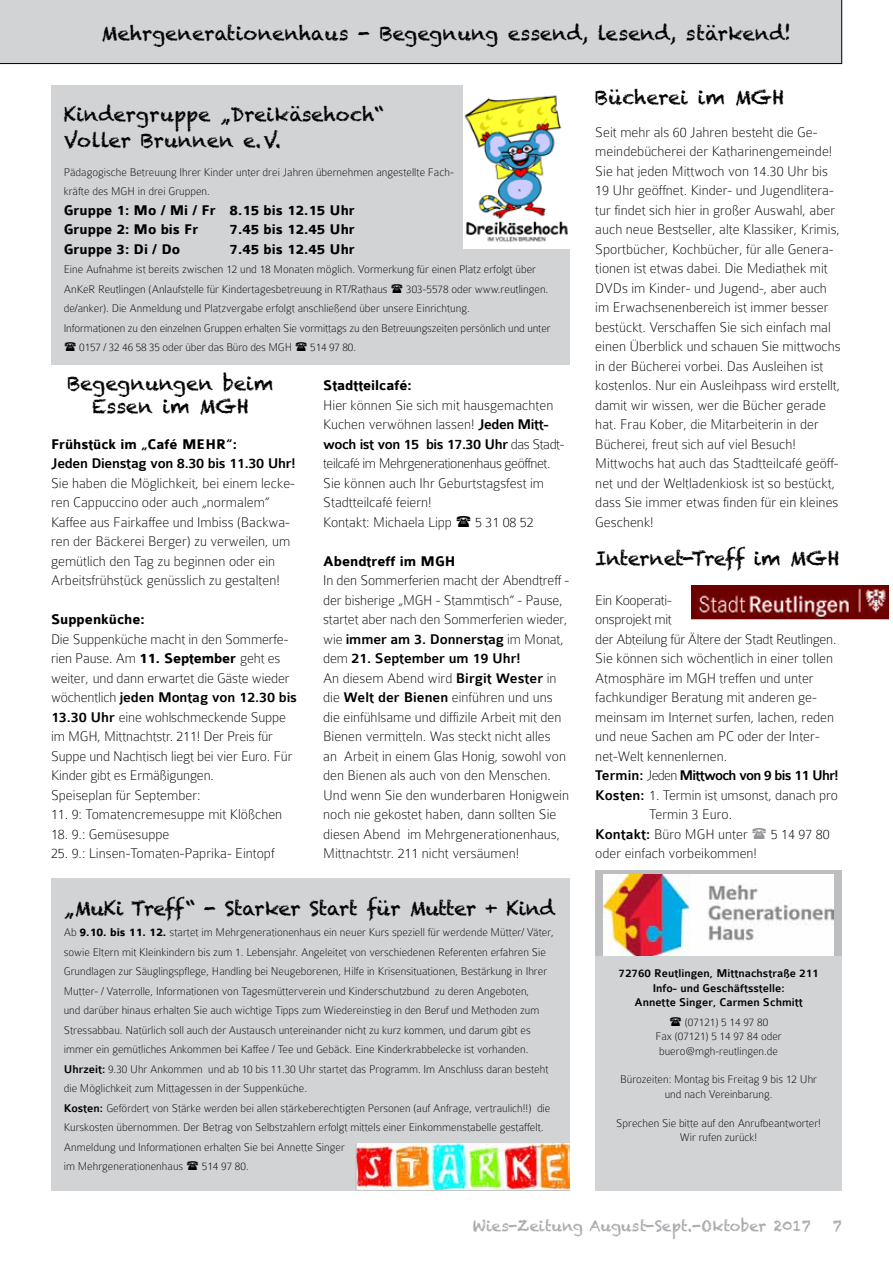
<style>
.page{position:relative;width:893px;height:1263px;background:#fff}
.page>*{position:absolute;margin:0;border:0;box-sizing:border-box;transform-origin:0 0}
.t1{font:19.5px/25.5px "Chalkduster";color:#000}
.t2{font:19.5px "Chalkduster";letter-spacing:-.03em;color:#000}
.t3{font:100 15px/19.5px "Colaborate";color:#000}
.t4{font:700 15px/19.5px "Colaborate";color:#000}
.t5{font:100 15px "Colaborate";letter-spacing:-.02em;color:#000}
.t6{font:15px "Chalkduster";color:#a7a9ac}
.t7{font:500 15px "Colaborate";letter-spacing:-.05em;color:#000}
.t8{font:500 15px "Colaborate";letter-spacing:-.02em;color:#000}
.t9{font:100 12px/19.5px "Colaborate";color:#000}
.t10{font:500 12px/14.4px "Colaborate";color:#000;text-align:center}
.s1{font-weight:500}
.s2{font-weight:700}
.s3{font-weight:100}
</style>
<div class="page">
<div style="left:0;top:0;width:842px;height:64px;background:#d1d3d4"></div>
<div style="left:51px;top:85px;width:519px;height:280px;background:#d1d3d4"></div>
<img style="left:463px;top:85px;width:107px;height:163px">
<div style="left:51px;top:878px;width:519px;height:312px;background:#d1d3d4"></div>
<div style="left:595px;top:870px;width:247px;height:320px;background:#d1d3d4"></div>
<div style="left:595px;top:870px;width:247px;height:85px;background:#bcbec0"></div>
<img style="left:604px;top:874px;width:229px;height:81px">
<img style="left:357px;top:1143px;width:213px;height:47px">
<img style="left:691px;top:585px;width:198px;height:34px">
<h1 class="t1" style="left:102px;top:21px;width:691px">Mehrgenerationenhaus - Begegnung essend, lesend, stärkend!</h1>
<h1 class="t1" style="left:64px;top:102px;width:322px">Kindergruppe „Dreikäsehoch“<br>Voller Brunnen e.V.</h1>
<p class="t9" style="left:64px;top:162px;width:392px">Pädagogische Betreuung Ihrer Kinder unter drei Jahren übernehmen angestellte Fach&shy;kräfte des MGH in drei Gruppen.</p>
<p class="t4" style="left:64px;top:201px;width:293px">Gruppe 1: Mo / Mi / Fr 8.15 bis 12.15 Uhr<br>Gruppe 2: Mo bis Fr</p>
<p class="t4" style="left:230px;top:220px;width:127px">7.45 bis 12.45 Uhr</p>
<p class="t4" style="left:64px;top:240px;width:118px">Gruppe 3: Di / Do</p>
<p class="t4" style="left:230px;top:240px;width:127px">7.45 bis 12.45 Uhr</p>
<p class="t9" style="left:64px;top:260px;width:474px">Eine Aufnahme ist bereits zwischen 12 und 18 Monaten möglich. Vormerkung für einen Platz erfolgt über<br>AnKeR Reutlingen (Anlaufstelle für Kindertagesbetreuung in RT/Rathaus</p>
<p class="t9" style="left:406px;top:279px;width:144px">303-5578 oder www.reutlingen.</p>
<p class="t9" style="left:64px;top:299px;width:407px">de/anker). Die Anmeldung und Platzvergabe erfolgt anschließend über unsere Einrichtung.</p>
<p class="t9" style="left:64px;top:318px;width:488px">Informationen zu den einzelnen Gruppen erhalten Sie vormittags zu den Betreuungszeiten persönlich und unter</p>
<p class="t9" style="left:79px;top:338px;width:214px">0157 / 32 46 58 35 oder über das Büro des MGH</p>
<p class="t9" style="left:310px;top:338px;width:47px">514 97 80.</p>
<h1 class="t1" style="left:68px;top:371px;width:208px;line-height:23.4px;text-align:center">Begegnungen beim<br>Essen im MGH</h1>
<p class="t4" style="left:323px;top:376px;width:90px">Stadtteilcafé:</p>
<p class="t3" style="left:323px;top:395px;width:243px">Hier können Sie sich mit hausgemachten Kuchen verwöhnen lassen! <span class="s1">Jeden Mitt&shy;woch ist von 15 bis 17.30 Uhr</span> das Stadt&shy;teilcafé im Mehrgenerationenhaus geöffnet.<br>Sie können auch Ihr Geburtstagsfest im Stadtteilcafé feiern!<br>Kontakt: Michaela Lipp</p>
<p class="t4" style="left:51px;top:435px;width:188px">Frühstück im „Café MEHR“:</p>
<p class="t8" style="left:51px;top:456px;width:246px">Jeden Dienstag von 8.30 bis 11.30 Uhr!</p>
<p class="t3" style="left:51px;top:473px;width:245px">Sie haben die Möglichkeit, bei einem lecke&shy;ren Cappuccino oder auch „normalem“ Kaffee aus Fairkaffee und Imbiss (Backwa&shy;ren der Bäckerei Berger) zu verweilen, um gemütlich den Tag zu beginnen oder ein Arbeitsfrühstück genüsslich zu gestalten!</p>
<p class="t4" style="left:51px;top:610px;width:95px">Suppenküche:</p>
<p class="t3" style="left:51px;top:629px;width:247px">Die Suppenküche macht in den Sommerfe&shy;rien Pause. Am <span class="s2">11. September</span> geht es weiter, und dann erwartet die Gäste wieder wöchentlich <span class="s1">jeden Montag von 12.30 bis 13.30 Uhr</span> eine wohlschmeckende Suppe im MGH, Mittnachtstr. 211! Der Preis für Suppe und Nachtisch liegt bei vier Euro. Für Kinder gibt es Ermäßigungen.<br>Speiseplan für September:</p>
<p class="t3" style="left:51px;top:805px;width:233px">11. 9: Tomatencremesuppe mit Klößchen</p>
<p class="t3" style="left:51px;top:824px;width:120px">18. 9.: Gemüsesuppe</p>
<p class="t3" style="left:51px;top:844px;width:225px">25. 9.: Linsen-Tomaten-Paprika- Eintopf</p>
<p class="t3" style="left:475px;top:512px;width:60px">5 31 08 52</p>
<p class="t4" style="left:323px;top:552px;width:134px">Abendtreff im MGH</p>
<p class="t3" style="left:323px;top:571px;width:247px">In den Sommerferien macht der Abendtreff - der bisherige „MGH - Stammtisch“ - Pause, startet aber nach den Sommerferien wieder, wie <span class="s1">immer am 3. Donnerstag</span> im Monat, dem <span class="s1">21. September um 19 Uhr!<br></span>An diesem Abend wird <span class="s1">Birgit Wester</span> in die <span class="s1">Welt der Bienen</span> einführen und uns die einfühlsame und diffizile Arbeit mit den Bienen vermitteln. Was steckt nicht alles<br>an Arbeit in einem Glas Honig, sowohl von den Bienen als auch von den Menschen.<br>Und wenn Sie den wunderbaren Honigwein noch nie gekostet haben, dann sollten Sie diesen Abend im Mehrgenerationenhaus, Mittnachtstr. 211 nicht versäumen!</p>
<h1 class="t2" style="left:64px;top:896px;width:493px">„MuKi Treff“ - Starker Start für Mutter + Kind</h1>
<p class="t9" style="left:64px;top:923px;width:492px">Ab <span class="s2">9.10. bis 11. 12.</span> startet im Mehrgenerationenhaus ein neuer Kurs speziell für werdende Mütter/ Väter, sowie Eltern mit Kleinkindern bis zum 1. Lebensjahr. Angeleitet von verschiedenen Referenten erfahren Sie Grundlagen zur Säuglingspflege, Handling bei Neugeborenen, Hilfe in Krisensituationen, Bestärkung in Ihrer Mutter- / Vaterrolle, Informationen von Tagesmütterverein und Kinderschutzbund zu deren Angeboten,<br>und darüber hinaus erhalten Sie auch wichtige Tipps zum Wiedereinstieg in den Beruf und Methoden zum Stressabbau. Natürlich soll auch der Austausch untereinander nicht zu kurz kommen, und darum gibt es immer ein gemütliches Ankommen bei Kaffee / Tee und Gebäck. Eine Kinderkrabbelecke ist vorhanden.<br><span class="s1">Uhrzeit:</span> 9.30 Uhr Ankommen und ab 10 bis 11.30 Uhr startet das Programm. Im Anschluss daran besteht die Möglichkeit zum Mittagessen in der Suppenküche.<br><span class="s1">Kosten:</span> Gefördert von Stärke werden bei allen stärkeberechtigten Personen (auf Anfrage, vertraulich!!) die Kurskosten übernommen. Der Betrag von Selbstzahlern erfolgt mittels einer Einkommenstabelle gestaffelt.<br>Anmeldung und Informationen erhalten Sie bei Annette Singer<br>im Mehrgenerationenhaus</p>
<p class="t9" style="left:202px;top:1157px;width:48px">514 97 80.</p>
<h1 class="t1" style="left:595px;top:85px;width:191px">Bücherei im MGH</h1>
<p class="t3" style="left:595px;top:122px;width:247px">Seit mehr als 60 Jahren besteht die Ge&shy;meindebücherei der Katharinengemeinde!<br>Sie hat jeden Mittwoch von 14.30 Uhr bis 19 Uhr geöffnet. Kinder- und Jugendlitera&shy;tur findet sich hier in großer Auswahl, aber auch neue Bestseller, alte Klassiker, Krimis, Sportbücher, Kochbücher, für alle Genera&shy;tionen ist etwas dabei. Die Mediathek mit DVDs im Kinder- und Jugend-, aber auch im Erwachsenenbereich ist immer besser bestückt. Verschaffen Sie sich einfach mal einen Überblick und schauen Sie mittwochs in der Bücherei vorbei. Das Ausleihen ist kostenlos. Nur ein Ausleihpass wird erstellt, damit wir wissen, wer die Bücher gerade hat. Frau Kober, die Mitarbeiterin in der Bücherei, freut sich auf viel Besuch!<br>Mittwochs hat auch das Stadtteilcafé geöff&shy;net und der Weltladenkiosk ist so bestückt, dass Sie immer etwas finden für ein kleines Geschenk!</p>
<h1 class="t2" style="left:595px;top:547px;width:246px">Internet-Treff im MGH</h1>
<p class="t5" style="left:595px;top:592px;width:78px">Ein Kooperati-</p>
<p class="t5" style="left:595px;top:612px;width:78px">onsprojekt mit</p>
<p class="t5" style="left:595px;top:631px;width:243px">der Abteilung für Ältere der Stadt Reutlingen.</p>
<p class="t3" style="left:595px;top:649px;width:239px">Sie können sich wöchentlich in einer tollen</p>
<p class="t3" style="left:595px;top:668px;width:220px">Atmosphäre im MGH treffen und unter</p>
<p class="t3" style="left:595px;top:688px;width:223px">fachkundiger Beratung mit anderen ge-</p>
<p class="t3" style="left:595px;top:707px;width:240px">meinsam im Internet surfen, lachen, reden</p>
<p class="t3" style="left:595px;top:727px;width:226px">und neue Sachen am PC oder der Inter-</p>
<p class="t3" style="left:595px;top:746px;width:133px">net-Welt kennenlernen.</p>
<p class="t7" style="left:595px;top:768px;width:245px">Termin: <span class="s3">Jeden</span> Mittwoch von 9 bis 11 Uhr!</p>
<p class="t3" style="left:595px;top:785px;width:244px"><span class="s1">Kosten:</span> 1. Termin ist umsonst, danach pro</p>
<p class="t3" style="left:649px;top:805px;width:84px">Termin 3 Euro.</p>
<p class="t3" style="left:595px;top:824px;width:154px"><span class="s1">Kontakt:</span> Büro MGH unter</p>
<p class="t3" style="left:771px;top:824px;width:60px">5 14 97 80</p>
<p class="t3" style="left:595px;top:844px;width:163px">oder einfach vorbeikommen!</p>
<p class="t10" style="left:619px;top:967px;width:202px">72760 Reutlingen, Mittnachstraße 211<br>Info- und Geschäftsstelle:<br>Annette Singer, Carmen Schmitt</p>
<p class="t9" style="left:685px;top:1012px;width:85px">(07121) 5 14 97 80</p>
<p class="t9" style="left:655px;top:1026px;width:128px">Fax (07121) 5 14 97 84 oder</p>
<p class="t9" style="left:659px;top:1041px;width:121px">buero@mgh-reutlingen.de</p>
<p class="t9" style="left:620px;top:1072px;width:198px;line-height:14.4px;text-align:center">Bürozeiten: Montag bis Freitag 9 bis 12 Uhr und nach Vereinbarung.</p>
<p class="t9" style="left:616px;top:1115px;width:206px;line-height:14.4px;text-align:center">Sprechen Sie bitte auf den Anrufbeantworter!<br>Wir rufen zurück!</p>
<p class="t6" style="left:472px;top:1217px;width:340px">Wies-Zeitung August-Sept.-Oktober 2017</p>
<p class="t6" style="left:833px;top:1217px;width:10px">7</p>
</div>
